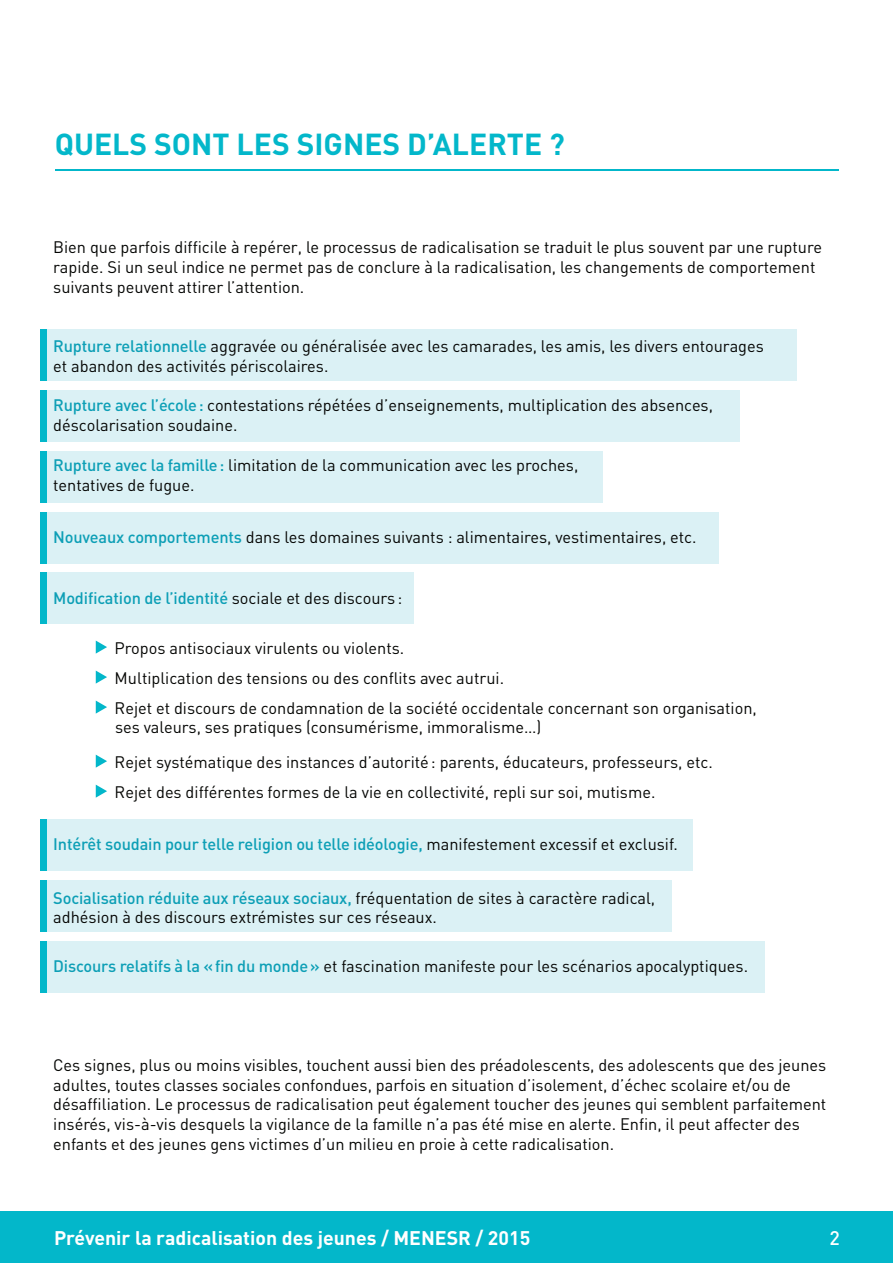
<style>
.page{position:relative;width:893px;height:1263px;background:#fff}
.page>*{position:absolute;margin:0;border:0;box-sizing:border-box;transform-origin:0 0}
.t1{font:700 30px "DIN";color:#03b7ca}
.t2{font:700 19.5px "DIN";color:#fff}
.t3{font:500 19.5px "DIN";color:#fff}
.t4{font:16.5px/19.8px "DIN";color:#040503}
.t5{font:500 16.5px "DIN";letter-spacing:-.01em;color:#0d9fb6}
.s1{font-weight:500;color:#0d9fb6}
.s2{font-weight:400;color:#040503}
</style>
<div class="page">
<div style="left:0;top:1212px;width:893px;height:51px;background:#03b7ca"></div>
<div style="left:41px;top:390px;width:699px;height:51px;background:#dbf1f5"></div>
<div style="left:41px;top:512px;width:678px;height:51px;background:#dbf1f5"></div>
<div style="left:41px;top:880px;width:631px;height:51px;background:#dbf1f5"></div>
<div style="left:41px;top:329px;width:756px;height:52px;background:#dbf1f5"></div>
<div style="left:41px;top:451px;width:562px;height:51px;background:#dbf1f5"></div>
<div style="left:41px;top:819px;width:652px;height:52px;background:#dbf1f5"></div>
<div style="left:41px;top:573px;width:373px;height:51px;background:#dbf1f5"></div>
<div style="left:41px;top:941px;width:724px;height:51px;background:#dbf1f5"></div>
<hr style="left:55px;top:169px;width:783px;height:1px;background:#03b7ca">
<svg style="left:96px;top:640px;width:11px;height:14px"></svg>
<svg style="left:96px;top:670px;width:11px;height:14px"></svg>
<svg style="left:96px;top:700px;width:11px;height:14px"></svg>
<svg style="left:96px;top:755px;width:11px;height:13px"></svg>
<svg style="left:96px;top:785px;width:11px;height:13px"></svg>
<div style="left:41px;top:329px;width:6px;height:52px;background:#03b7ca"></div>
<div style="left:41px;top:451px;width:6px;height:51px;background:#03b7ca"></div>
<div style="left:41px;top:573px;width:6px;height:51px;background:#03b7ca"></div>
<div style="left:41px;top:390px;width:6px;height:51px;background:#03b7ca"></div>
<div style="left:41px;top:512px;width:6px;height:51px;background:#03b7ca"></div>
<div style="left:41px;top:819px;width:6px;height:52px;background:#03b7ca"></div>
<div style="left:41px;top:880px;width:6px;height:51px;background:#03b7ca"></div>
<div style="left:41px;top:941px;width:6px;height:51px;background:#03b7ca"></div>
<h1 class="t1" style="left:55px;top:124px;width:512px">QUELS SONT LES SIGNES D’ALERTE ?</h1>
<p class="t4" style="left:53px;top:237px;width:770px">Bien que parfois difficile à repérer, le processus de radicalisation se traduit le plus souvent par une rupture rapide. Si un seul indice ne permet pas de conclure à la radicalisation, les changements de comportement suivants peuvent attirer l’attention.</p>
<p class="t4" style="left:53px;top:336px;width:712px"><span class="s1">Rupture relationnelle</span> aggravée ou généralisée avec les camarades, les amis, les divers entourages et abandon des activités périscolaires.</p>
<p class="t4" style="left:53px;top:395px;width:661px"><span class="s1">Rupture avec l’école:</span> contestations répétées d’enseignements, multiplication des absences, déscolarisation soudaine.</p>
<p class="t4" style="left:53px;top:455px;width:527px"><span class="s1">Rupture avec la famille:</span> limitation de la communication avec les proches, tentatives de fugue.</p>
<p class="t4" style="left:53px;top:527px;width:645px"><span class="s1">Nouveaux comportements</span> dans les domaines suivants : alimentaires, vestimentaires, etc.</p>
<p class="t5" style="left:53px;top:588px;width:351px">Modification de l’identité <span class="s2">sociale et des discours :</span></p>
<p class="t4" style="left:115px;top:632px;width:644px;line-height:30px">Propos antisociaux virulents ou violents.<br>Multiplication des tensions ou des conflits avec autrui.<br>Rejet et discours de condamnation de la société occidentale concernant son organisation,</p>
<p class="t4" style="left:115px;top:710px;width:600px;line-height:34.2px">ses valeurs, ses pratiques (consumérisme, immoralisme…)<br>Rejet systématique des instances d’autorité: parents, éducateurs, professeurs, etc.</p>
<p class="t4" style="left:115px;top:781px;width:542px">Rejet des différentes formes de la vie en collectivité, repli sur soi, mutisme.</p>
<p class="t5" style="left:53px;top:834px;width:626px">Intérêt soudain pour telle religion ou telle idéologie, <span class="s2">manifestement excessif et exclusif.</span></p>
<p class="t4" style="left:53px;top:887px;width:603px"><span class="s1">Socialisation réduite aux réseaux sociaux,</span> fréquentation de sites à caractère radical, adhésion à des discours extrémistes sur ces réseaux.</p>
<p class="t4" style="left:53px;top:955px;width:696px"><span class="s1">Discours relatifs à la «fin du monde»</span> et fascination manifeste pour les scénarios apocalyptiques.</p>
<p class="t4" style="left:53px;top:1054px;width:775px">Ces signes, plus ou moins visibles, touchent aussi bien des préadolescents, des adolescents que des jeunes adultes, toutes classes sociales confondues, parfois en situation d’isolement, d’échec scolaire et/ou de désaffiliation. Le processus de radicalisation peut également toucher des jeunes qui semblent parfaitement insérés, vis-à-vis desquels la vigilance de la famille n’a pas été mise en alerte. Enfin, il peut affecter des enfants et des jeunes gens victimes d’un milieu en proie à cette radicalisation.</p>
<p class="t2" style="left:54px;top:1225px;width:478px">Prévenir la radicalisation des jeunes / MENESR / 2015</p>
<p class="t3" style="left:829px;top:1225px;width:12px">2</p>
</div>
